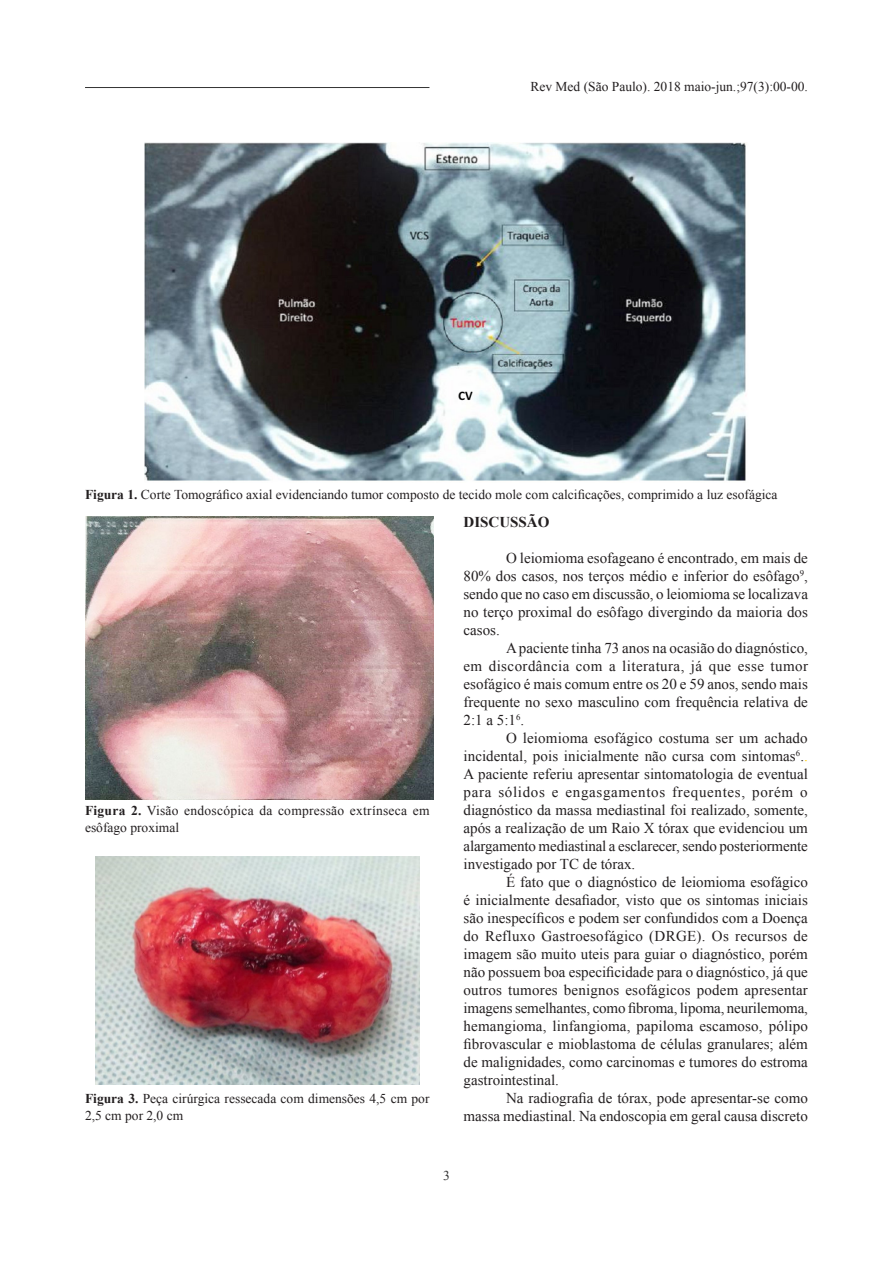
<style>
.page{position:relative;width:893px;height:1263px;background:#fff}
.page>*{position:absolute;margin:0;border:0;box-sizing:border-box;transform-origin:0 0}
.t1{font:15px/18px "Times New Roman";color:#231f20;text-align:justify}
.t2{font:700 15px "Times New Roman";color:#231f20}
.t3{font:13.5px/16.2px "Times New Roman";color:#231f20}
.t4{font:13.5px/16.2px "Times New Roman";letter-spacing:.02em;color:#231f20}
.t5{font:13.5px "Times New Roman";color:#333}
.s1{font-weight:700}
.s2{color:#fc0}
</style>
<div class="page">
<hr style="left:85px;top:87px;width:344px;height:1px;background:#333">
<img style="left:144px;top:142px;width:602px;height:339px">
<img style="left:85px;top:517px;width:349px;height:282px">
<img style="left:95px;top:857px;width:324px;height:227px">
<p class="t3" style="left:530px;top:78px;width:279px">Rev Med (São Paulo). 2018 maio-jun.;97(3):00-00.</p>
<p class="t3" style="left:85px;top:486px;width:694px"><span class="s1">Figura 1.</span> Corte Tomográfico axial evidenciando tumor composto de tecido mole com calcificações, comprimido a luz esofágica</p>
<p class="t4" style="left:85px;top:802px;width:346px"><span class="s1">Figura 2.</span> Visão endoscópica da compressão extrínseca em esôfago proximal</p>
<p class="t3" style="left:85px;top:1090px;width:346px"><span class="s1">Figura 3.</span> Peça cirúrgica ressecada com dimensões 4,5 cm por<br>2,5 cm por 2,0 cm</p>
<p class="t2" style="left:463px;top:511px;width:87px">DISCUSSÃO</p>
<p class="t1" style="left:463px;top:549px;width:346px;text-indent:43px">O leiomioma esofageano é encontrado, em mais de 80% dos casos, nos terços médio e inferior do esôfago<sup>9</sup>, sendo que no caso em discussão, o leiomioma se localizava no terço proximal do esôfago divergindo da maioria dos casos.</p>
<p class="t1" style="left:463px;top:639px;width:346px;text-indent:43px">A paciente tinha 73 anos na ocasião do diagnóstico, em discordância com a literatura, já que esse tumor esofágico é mais comum entre os 20 e 59 anos, sendo mais frequente no sexo masculino com frequência relativa de 2:1 a 5:1<sup>6</sup>.</p>
<p class="t1" style="left:463px;top:729px;width:346px;text-indent:43px">O leiomioma esofágico costuma ser um achado incidental, pois inicialmente não cursa com sintomas<sup>6</sup>.<span class="s2">.<br></span>A paciente referiu apresentar sintomatologia de eventual para sólidos e engasgamentos frequentes, porém o diagnóstico da massa mediastinal foi realizado, somente, após a realização de um Raio X tórax que evidenciou um alargamento mediastinal a esclarecer, sendo posteriormente investigado por TC de tórax.</p>
<p class="t1" style="left:463px;top:873px;width:346px;text-indent:43px">É fato que o diagnóstico de leiomioma esofágico é inicialmente desafiador, visto que os sintomas iniciais são inespecíficos e podem ser confundidos com a Doença do Refluxo Gastroesofágico (DRGE). Os recursos de imagem são muito uteis para guiar o diagnóstico, porém não possuem boa especificidade para o diagnóstico, já que outros tumores benignos esofágicos podem apresentar imagens semelhantes, como fibroma, lipoma, neurilemoma, hemangioma, linfangioma, papiloma escamoso, pólipo fibrovascular e mioblastoma de células granulares; além de malignidades, como carcinomas e tumores do estroma gastrointestinal.</p>
<p class="t1" style="left:463px;top:1089px;width:346px;text-align:right">Na radiografia de tórax, pode apresentar-se como<br>massa mediastinal. Na endoscopia em geral causa discreto</p>
<p class="t5" style="left:443px;top:1167px;width:8px">3</p>
</div>
